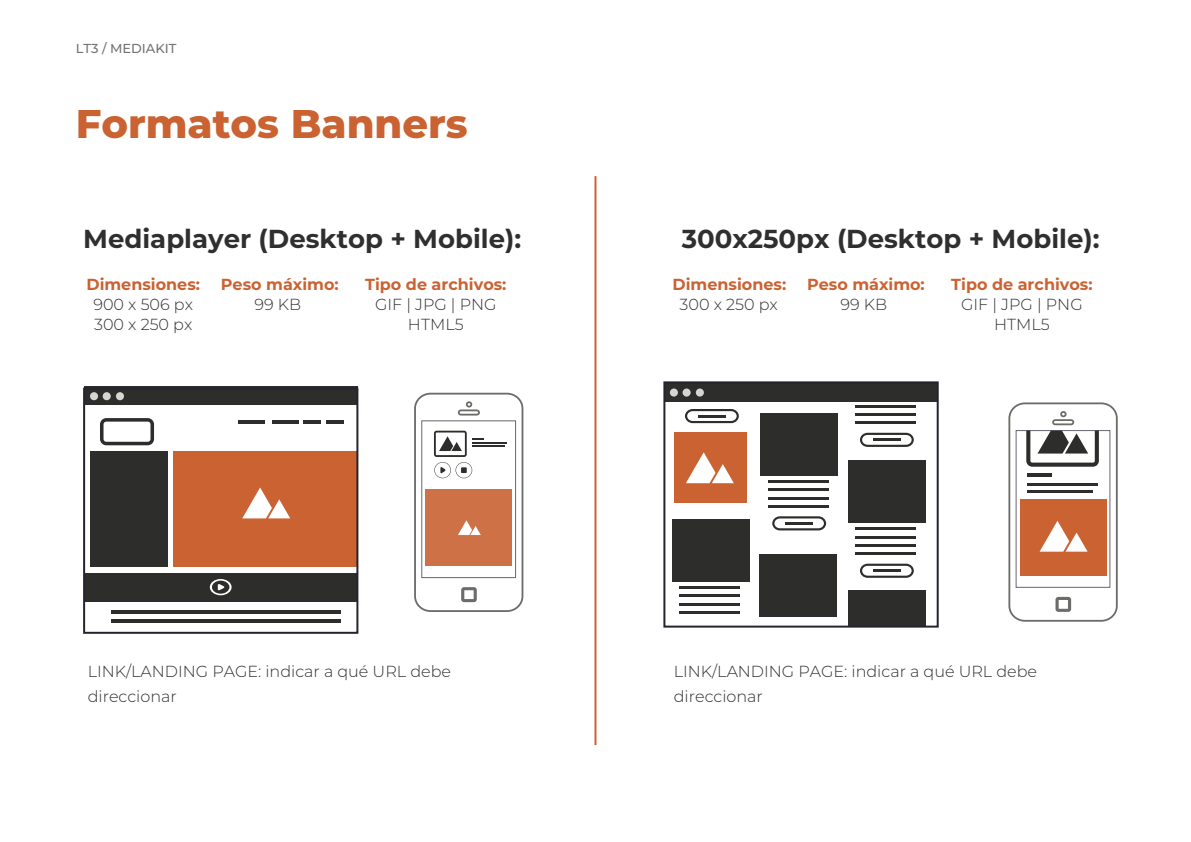
<style>
.page{position:relative;width:1191px;height:842px;background:#fff}
.page>*{position:absolute;margin:0;border:0;box-sizing:border-box;transform-origin:0 0}
.t1{font:800 40px "Montserrat";color:#ca6232}
.t2{font:700 26px "Montserrat";color:#2f2f2f}
.t3{font:300 16px/20px "Montserrat";color:#2f2f2f}
.t4{font:700 16px "Montserrat";color:#ca6232}
.t5{font:500 13px "Montserrat";color:#747474}
</style>
<div class="page">
<svg style="left:414px;top:393px;width:109px;height:219px"></svg>
<div style="left:84px;top:387px;width:274px;height:18px;background:#2d2d2b"></div>
<div style="left:90px;top:392px;width:8px;height:8px;background:#d5d5d4;border-radius:50%"></div>
<div style="left:103px;top:392px;width:8px;height:8px;background:#d5d5d4;border-radius:50%"></div>
<div style="left:116px;top:392px;width:8px;height:8px;background:#d5d5d4;border-radius:50%"></div>
<hr style="left:326px;top:420px;width:18px;height:4px;background:#2d2d2b">
<hr style="left:303px;top:420px;width:18px;height:4px;background:#2d2d2b">
<hr style="left:272px;top:420px;width:26px;height:4px;background:#2d2d2b">
<hr style="left:238px;top:420px;width:27px;height:4px;background:#2d2d2b">
<svg style="left:100px;top:418px;width:54px;height:27px"></svg>
<div style="left:84px;top:573px;width:273px;height:28px;background:#2d2d2b"></div>
<div style="left:173px;top:451px;width:184px;height:116px;background:#ca6232"></div>
<div style="left:90px;top:451px;width:78px;height:116px;background:#2d2d2b"></div>
<svg style="left:242px;top:487px;width:48px;height:31px"></svg>
<div style="left:83px;top:388px;width:275px;height:246px;border:2px solid #282230"></div>
<svg style="left:210px;top:579px;width:21px;height:16px"></svg>
<hr style="left:111px;top:610px;width:230px;height:4px;background:#2d2d2b">
<hr style="left:111px;top:619px;width:230px;height:4px;background:#2d2d2b">
<div style="left:674px;top:432px;width:72px;height:71px;background:#ca6232"></div>
<div style="left:760px;top:413px;width:78px;height:62px;background:#2d2d2b"></div>
<svg style="left:686px;top:452px;width:48px;height:31px"></svg>
<div style="left:664px;top:383px;width:273px;height:18px;background:#2d2d2b"></div>
<svg style="left:670px;top:388px;width:8px;height:9px"></svg>
<svg style="left:682px;top:388px;width:8px;height:9px"></svg>
<svg style="left:696px;top:388px;width:8px;height:9px"></svg>
<hr style="left:768px;top:480px;width:60px;height:3px;background:#2d2d2b">
<hr style="left:768px;top:488px;width:60px;height:3px;background:#2d2d2b">
<hr style="left:768px;top:497px;width:60px;height:3px;background:#2d2d2b">
<hr style="left:768px;top:505px;width:60px;height:3px;background:#2d2d2b">
<svg style="left:772px;top:516px;width:54px;height:14px"></svg>
<hr style="left:785px;top:522px;width:28px;height:2px;background:#2d2d2b">
<div style="left:672px;top:519px;width:78px;height:62px;background:#2d2d2b"></div>
<hr style="left:679px;top:586px;width:61px;height:3px;background:#2d2d2b">
<hr style="left:679px;top:594px;width:61px;height:3px;background:#2d2d2b">
<hr style="left:679px;top:603px;width:61px;height:2px;background:#2d2d2b">
<hr style="left:679px;top:611px;width:61px;height:3px;background:#2d2d2b">
<div style="left:848px;top:461px;width:78px;height:62px;background:#2d2d2b"></div>
<div style="left:848px;top:590px;width:78px;height:35px;background:#2d2d2b"></div>
<hr style="left:855px;top:527px;width:61px;height:3px;background:#2d2d2b">
<hr style="left:855px;top:536px;width:61px;height:3px;background:#2d2d2b">
<hr style="left:855px;top:544px;width:61px;height:3px;background:#2d2d2b">
<hr style="left:855px;top:552px;width:61px;height:3px;background:#2d2d2b">
<svg style="left:860px;top:564px;width:53px;height:14px"></svg>
<hr style="left:873px;top:569px;width:27px;height:3px;background:#2d2d2b">
<svg style="left:685px;top:409px;width:54px;height:14px"></svg>
<hr style="left:698px;top:415px;width:28px;height:2px;background:#2d2d2b">
<hr style="left:855px;top:405px;width:61px;height:3px;background:#2d2d2b">
<hr style="left:855px;top:413px;width:61px;height:3px;background:#2d2d2b">
<hr style="left:855px;top:421px;width:61px;height:3px;background:#2d2d2b">
<svg style="left:860px;top:433px;width:53px;height:14px"></svg>
<hr style="left:873px;top:439px;width:27px;height:2px;background:#2d2d2b">
<div style="left:759px;top:555px;width:78px;height:62px;background:#2d2d2b"></div>
<div style="left:663px;top:381px;width:275px;height:247px;border:2px solid #282230"></div>
<svg style="left:1008px;top:402px;width:109px;height:220px"></svg>
<hr style="left:594px;top:176px;width:2px;height:569px;background:#ca6232">
<p class="t5" style="left:76px;top:39px;width:102px">LT3 / MEDIAKIT</p>
<h1 class="t1" style="left:76px;top:94px;width:393px">Formatos Banners</h1>
<h2 class="t2" style="left:83px;top:220px;width:439px">Mediaplayer (Desktop + Mobile):</h2>
<h2 class="t2" style="left:681px;top:220px;width:419px">300x250px (Desktop + Mobile):</h2>
<p class="t4" style="left:86px;top:272px;width:115px">Dimensiones:</p>
<p class="t3" style="left:93px;top:294px;width:101px">900 x 506 px<br>300 x 250 px</p>
<p class="t4" style="left:221px;top:272px;width:119px">Peso máximo:</p>
<p class="t3" style="left:254px;top:294px;width:48px">99 KB</p>
<p class="t4" style="left:365px;top:272px;width:143px">Tipo de archivos:</p>
<p class="t3" style="left:375px;top:294px;width:123px;text-align:center">GIF | JPG | PNG<br>HTML5</p>
<p class="t4" style="left:672px;top:272px;width:115px">Dimensiones:</p>
<p class="t3" style="left:679px;top:294px;width:100px">300 x 250 px</p>
<p class="t4" style="left:807px;top:272px;width:119px">Peso máximo:</p>
<p class="t3" style="left:840px;top:294px;width:48px">99 KB</p>
<p class="t4" style="left:951px;top:272px;width:143px">Tipo de archivos:</p>
<p class="t3" style="left:961px;top:294px;width:123px;text-align:center">GIF | JPG | PNG<br>HTML5</p>
<p class="t3" style="left:88px;top:658px;width:365px;line-height:25px">LINK/LANDING PAGE: indicar a qué URL debe direccionar</p>
<p class="t3" style="left:674px;top:658px;width:365px;line-height:25px">LINK/LANDING PAGE: indicar a qué URL debe direccionar</p>
</div>
